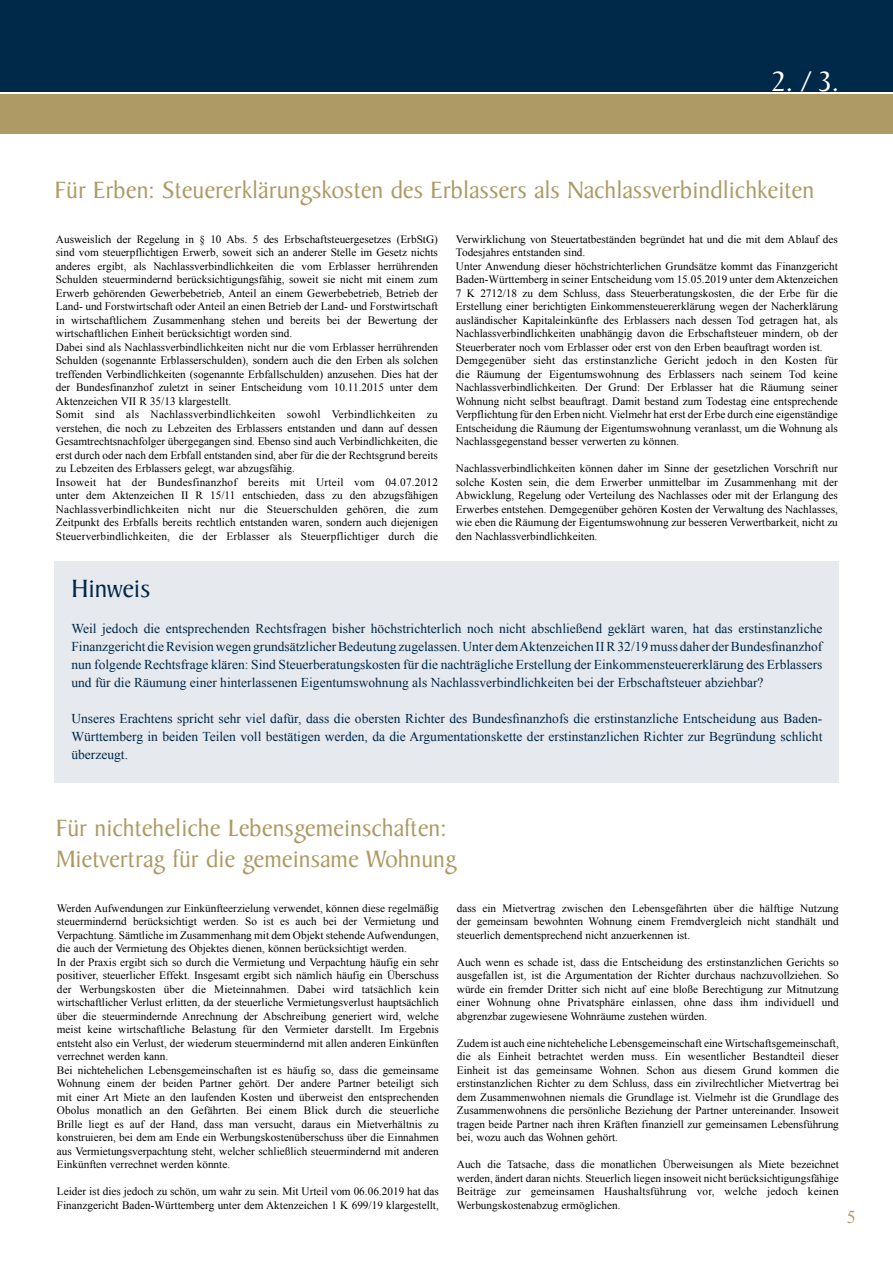
<style>
.page{position:relative;width:893px;height:1263px;background:#fff}
.page>*{position:absolute;margin:0;border:0;box-sizing:border-box;transform-origin:0 0}
.t1{font:30px "Baker Signet Std";color:#fff}
.t2{font:27px "Baker Signet Std";color:#002848}
.t3{font:25.5px/30.6px "Baker Signet Std";color:#ae9a64}
.t4{font:18px "Times New Roman";color:#ae9a64}
.t5{font:13.5px/18px "Times New Roman";color:#002848;text-align:justify}
.t6{font:11.25px/13.5px "Times New Roman";color:#000;text-align:justify}
</style>
<div class="page">
<div style="left:0;top:0;width:893px;height:91px;background:#002848"></div>
<div style="left:0;top:94px;width:893px;height:40px;background:#ae9a64"></div>
<div style="left:54px;top:561px;width:785px;height:221px;background:#e6e9ed"></div>
<h1 class="t1" style="left:772px;top:66px;width:69px">2. / 3.</h1>
<h3 class="t3" style="left:55px;top:176px;width:761px">Für Erben: Steuererklärungskosten des Erblassers als Nachlassverbindlichkeiten</h3>
<p class="t6" style="left:56px;top:232px;width:384px;text-align:left">Ausweislich der Regelung in § 10 Abs. 5 des Erbschaftsteuergesetzes (ErbStG) sind vom steuerpflichtigen Erwerb, soweit sich an anderer Stelle im Gesetz nichts anderes ergibt, als Nachlassverbindlichkeiten die vom Erblasser herrührenden Schulden steuermindernd berücksichtigungsfähig, soweit sie nicht mit einem zum Erwerb gehörenden Gewerbebetrieb, Anteil an einem Gewerbebetrieb, Betrieb der Land- und Forstwirtschaft oder Anteil an einen Betrieb der Land- und Forstwirtschaft in wirtschaftlichem Zusammenhang stehen und bereits bei der Bewertung der wirtschaftlichen Einheit berücksichtigt worden sind.<br>Dabei sind als Nachlassverbindlichkeiten nicht nur die vom Erblasser herrührenden Schulden (sogenannte Erblasserschulden), sondern auch die den Erben als solchen treffenden Verbindlichkeiten (sogenannte Erbfallschulden) anzusehen. Dies hat der der Bundesfinanzhof zuletzt in seiner Entscheidung vom 10.11.2015 unter dem Aktenzeichen VII R 35/13 klargestellt.<br>Somit sind als Nachlassverbindlichkeiten sowohl Verbindlichkeiten zu verstehen, die noch zu Lebzeiten des Erblassers entstanden und dann auf dessen Gesamtrechtsnachfolger übergegangen sind. Ebenso sind auch Verbindlichkeiten, die erst durch oder nach dem Erbfall entstanden sind, aber für die der Rechtsgrund bereits zu Lebzeiten des Erblassers gelegt, war abzugsfähig.<br>Insoweit hat der Bundesfinanzhof bereits mit Urteil vom 04.07.2012 unter dem Aktenzeichen II R 15/11 entschieden, dass zu den abzugsfähigen Nachlassverbindlichkeiten nicht nur die Steuerschulden gehören, die zum Zeitpunkt des Erbfalls bereits rechtlich entstanden waren, sondern auch diejenigen Steuerverbindlichkeiten, die der Erblasser als Steuerpflichtiger durch die</p>
<p class="t6" style="left:456px;top:232px;width:383px;text-align:left">Verwirklichung von Steuertatbeständen begründet hat und die mit dem Ablauf des Todesjahres entstanden sind.<br>Unter Anwendung dieser höchstrichterlichen Grundsätze kommt das Finanzgericht Baden-Württemberg in seiner Entscheidung vom 15.05.2019 unter dem Aktenzeichen 7 K 2712/18 zu dem Schluss, dass Steuerberatungskosten, die der Erbe für die Erstellung einer berichtigten Einkommensteuererklärung wegen der Nacherklärung ausländischer Kapitaleinkünfte des Erblassers nach dessen Tod getragen hat, als Nachlassverbindlichkeiten unabhängig davon die Erbschaftsteuer mindern, ob der Steuerberater noch vom Erblasser oder erst von den Erben beauftragt worden ist.<br>Demgegenüber sieht das erstinstanzliche Gericht jedoch in den Kosten für die Räumung der Eigentumswohnung des Erblassers nach seinem Tod keine Nachlassverbindlichkeiten. Der Grund: Der Erblasser hat die Räumung seiner Wohnung nicht selbst beauftragt. Damit bestand zum Todestag eine entsprechende Verpflichtung für den Erben nicht. Vielmehr hat erst der Erbe durch eine eigenständige Entscheidung die Räumung der Eigentumswohnung veranlasst, um die Wohnung als Nachlassgegenstand besser verwerten zu können.</p>
<p class="t6" style="left:456px;top:462px;width:383px">Nachlassverbindlichkeiten können daher im Sinne der gesetzlichen Vorschrift nur solche Kosten sein, die dem Erwerber unmittelbar im Zusammenhang mit der Abwicklung, Regelung oder Verteilung des Nachlasses oder mit der Erlangung des Erwerbes entstehen. Demgegenüber gehören Kosten der Verwaltung des Nachlasses, wie eben die Räumung der Eigentumswohnung zur besseren Verwertbarkeit, nicht zu den Nachlassverbindlichkeiten.</p>
<h2 class="t2" style="left:71px;top:574px;width:81px">Hinweis</h2>
<p class="t5" style="left:71px;top:620px;width:752px">Weil jedoch die entsprechenden Rechtsfragen bisher höchstrichterlich noch nicht abschließend geklärt waren, hat das erstinstanzliche Finanzgericht die Revision wegen grundsätzlicher Bedeutung zugelassen. Unter dem Aktenzeichen II R 32/19 muss daher der Bundesfinanzhof nun folgende Rechtsfrage klären: Sind Steuerberatungskosten für die nachträgliche Erstellung der Einkommensteuererklärung des Erblassers und für die Räumung einer hinterlassenen Eigentumswohnung als Nachlassverbindlichkeiten bei der Erbschaftsteuer abziehbar?</p>
<p class="t5" style="left:71px;top:710px;width:752px">Unseres Erachtens spricht sehr viel dafür, dass die obersten Richter des Bundesfinanzhofs die erstinstanzliche Entscheidung aus Baden-Württemberg in beiden Teilen voll bestätigen werden, da die Argumentationskette der erstinstanzlichen Richter zur Begründung schlicht überzeugt.</p>
<h3 class="t3" style="left:56px;top:814px;width:402px">Für nichteheliche Lebensgemeinschaften:<br>Mietvertrag für die gemeinsame Wohnung</h3>
<p class="t6" style="left:57px;top:901px;width:384px;text-align:left">Werden Aufwendungen zur Einkünfteerzielung verwendet, können diese regelmäßig steuermindernd berücksichtigt werden. So ist es auch bei der Vermietung und Verpachtung. Sämtliche im Zusammenhang mit dem Objekt stehende Aufwendungen, die auch der Vermietung des Objektes dienen, können berücksichtigt werden.<br>In der Praxis ergibt sich so durch die Vermietung und Verpachtung häufig ein sehr positiver, steuerlicher Effekt. Insgesamt ergibt sich nämlich häufig ein Überschuss der Werbungskosten über die Mieteinnahmen. Dabei wird tatsächlich kein wirtschaftlicher Verlust erlitten, da der steuerliche Vermietungsverlust hauptsächlich über die steuermindernde Anrechnung der Abschreibung generiert wird, welche meist keine wirtschaftliche Belastung für den Vermieter darstellt. Im Ergebnis entsteht also ein Verlust, der wiederum steuermindernd mit allen anderen Einkünften verrechnet werden kann.<br>Bei nichtehelichen Lebensgemeinschaften ist es häufig so, dass die gemeinsame Wohnung einem der beiden Partner gehört. Der andere Partner beteiligt sich mit einer Art Miete an den laufenden Kosten und überweist den entsprechenden Obolus monatlich an den Gefährten. Bei einem Blick durch die steuerliche Brille liegt es auf der Hand, dass man versucht, daraus ein Mietverhältnis zu konstruieren, bei dem am Ende ein Werbungskostenüberschuss über die Einnahmen aus Vermietungsverpachtung steht, welcher schließlich steuermindernd mit anderen Einkünften verrechnet werden könnte.</p>
<p class="t6" style="left:57px;top:1184px;width:383px">Leider ist dies jedoch zu schön, um wahr zu sein. Mit Urteil vom 06.06.2019 hat das<br>Finanzgericht Baden-Württemberg unter dem Aktenzeichen 1 K 699/19 klargestellt,</p>
<p class="t6" style="left:457px;top:901px;width:383px">dass ein Mietvertrag zwischen den Lebensgefährten über die hälftige Nutzung der gemeinsam bewohnten Wohnung einem Fremdvergleich nicht standhält und steuerlich dementsprechend nicht anzuerkennen ist.</p>
<p class="t6" style="left:457px;top:955px;width:383px">Auch wenn es schade ist, dass die Entscheidung des erstinstanzlichen Gerichts so ausgefallen ist, ist die Argumentation der Richter durchaus nachzuvollziehen. So würde ein fremder Dritter sich nicht auf eine bloße Berechtigung zur Mitnutzung einer Wohnung ohne Privatsphäre einlassen, ohne dass ihm individuell und abgrenzbar zugewiesene Wohnräume zustehen würden.</p>
<p class="t6" style="left:457px;top:1036px;width:384px">Zudem ist auch eine nichteheliche Lebensgemeinschaft eine Wirtschaftsgemeinschaft, die als Einheit betrachtet werden muss. Ein wesentlicher Bestandteil dieser Einheit ist das gemeinsame Wohnen. Schon aus diesem Grund kommen die erstinstanzlichen Richter zu dem Schluss, dass ein zivilrechtlicher Mietvertrag bei dem Zusammenwohnen niemals die Grundlage ist. Vielmehr ist die Grundlage des Zusammenwohnens die persönliche Beziehung der Partner untereinander. Insoweit tragen beide Partner nach ihren Kräften finanziell zur gemeinsamen Lebensführung bei, wozu auch das Wohnen gehört.</p>
<p class="t6" style="left:457px;top:1157px;width:383px">Auch die Tatsache, dass die monatlichen Überweisungen als Miete bezeichnet werden, ändert daran nichts. Steuerlich liegen insoweit nicht berücksichtigungsfähige Beiträge zur gemeinsamen Haushaltsführung vor, welche jedoch keinen Werbungskostenabzug ermöglichen.</p>
<h3 class="t4" style="left:847px;top:1205px;width:10px">5</h3>
</div>
